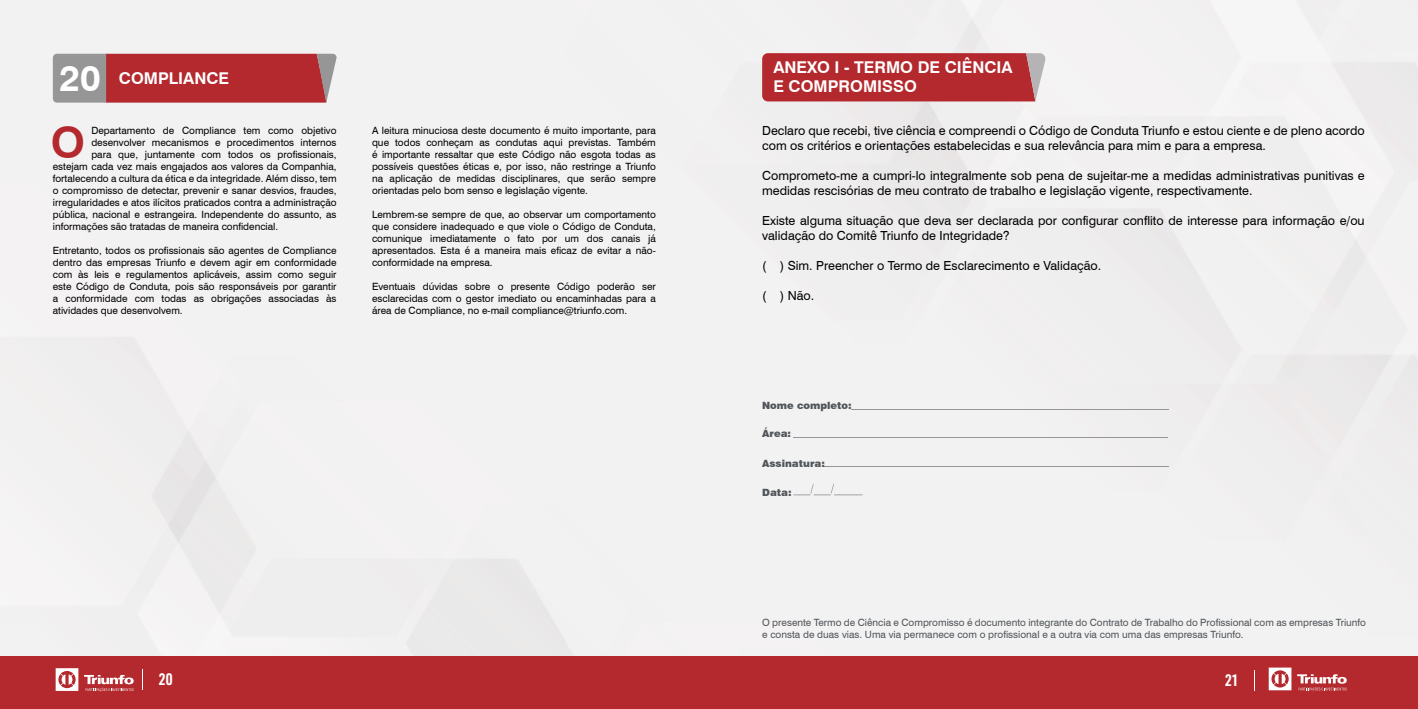
<style>
.page{position:relative;width:1418px;height:709px;background:#fff}
.page>*{position:absolute;margin:0;border:0;box-sizing:border-box;transform-origin:0 0}
.t1{font:700 43.38px "Swiss 721 BT";color:#b4292e}
.t2{font:700 36.25px "Swiss 721 BT";color:#fff}
.t3{font:700 16.25px/19.5px "Swiss 721 BT";color:#fff}
.t4{font:700 16.25px "URWDIN Cond";color:#fff}
.t5{font:12.5px/15px "Swiss 721 BT";color:#000}
.t6{font:10px/12px "Swiss 721 BT";color:#000;text-align:justify}
.t7{font:10px/12px "Swiss 721 BT";color:#515559}
.t8{font:900 10px "Swiss 721 BT";color:#515559}
</style>
<div class="page">
<div style="left:0;top:656px;width:1417px;height:53px;background:#b4292e"></div>
<svg style="left:142px;top:669px;width:1px;height:20px"></svg>
<svg style="left:1254px;top:670px;width:1px;height:21px"></svg>
<svg style="left:84px;top:675px;width:50px;height:16px"></svg>
<svg style="left:56px;top:668px;width:22px;height:23px"></svg>
<svg style="left:1297px;top:674px;width:49px;height:17px"></svg>
<svg style="left:1268px;top:667px;width:23px;height:23px"></svg>
<svg style="left:53px;top:54px;width:284px;height:49px;background:#af464a"></svg>
<svg style="left:762px;top:53px;width:284px;height:48px;background:#b53237"></svg>
<svg style="left:851px;top:409px;width:317px;height:1px"></svg>
<svg style="left:793px;top:437px;width:374px;height:1px"></svg>
<svg style="left:823px;top:466px;width:345px;height:1px"></svg>
<svg style="left:793px;top:484px;width:69px;height:11px"></svg>
<h2 class="t2" style="left:60px;top:56px;width:43px">20</h2>
<h3 class="t3" style="left:119px;top:68px;width:112px">COMPLIANCE</h3>
<h1 class="t1" style="left:51px;top:116px;width:36px">O</h1>
<p class="t6" style="left:91px;top:124px;width:247px">Departamento de Compliance tem como objetivo</p>
<p class="t6" style="left:91px;top:136px;width:247px">desenvolver mecanismos e procedimentos internos</p>
<p class="t6" style="left:91px;top:148px;width:247px">para que, juntamente com todos os profissionais,</p>
<p class="t6" style="left:53px;top:160px;width:285px">estejam cada vez mais engajados aos valores da Companhia,</p>
<p class="t6" style="left:53px;top:172px;width:285px">fortalecendo a cultura da ética e da integridade. Além disso, tem</p>
<p class="t6" style="left:53px;top:184px;width:285px">o compromisso de detectar, prevenir e sanar desvios, fraudes,</p>
<p class="t6" style="left:53px;top:196px;width:285px">irregularidades e atos ilícitos praticados contra a administração</p>
<p class="t6" style="left:53px;top:208px;width:285px">pública, nacional e estrangeira. Independente do assunto, as</p>
<p class="t6" style="left:53px;top:220px;width:227px">informações são tratadas de maneira confidencial.</p>
<p class="t6" style="left:53px;top:244px;width:285px">Entretanto, todos os profissionais são agentes de Compliance dentro das empresas Triunfo e devem agir em conformidade com às leis e regulamentos aplicáveis, assim como seguir este Código de Conduta, pois são responsáveis por garantir a conformidade com todas as obrigações associadas às atividades que desenvolvem.</p>
<p class="t6" style="left:372px;top:124px;width:285px">A leitura minuciosa deste documento é muito importante, para que todos conheçam as condutas aqui previstas. Também é importante ressaltar que este Código não esgota todas as possíveis questões éticas e, por isso, não restringe a Triunfo na aplicação de medidas disciplinares, que serão sempre orientadas pelo bom senso e legislação vigente.</p>
<p class="t6" style="left:372px;top:208px;width:285px">Lembrem-se sempre de que, ao observar um comportamento que considere inadequado e que viole o Código de Conduta, comunique imediatamente o fato por um dos canais já apresentados. Esta é a maneira mais eficaz de evitar a não&shy;conformidade na empresa.</p>
<p class="t6" style="left:372px;top:280px;width:285px">Eventuais dúvidas sobre o presente Código poderão ser esclarecidas com o gestor imediato ou encaminhadas para a área de Compliance, no e-mail compliance@triunfo.com.</p>
<h3 class="t3" style="left:773px;top:57px;width:241px">ANEXO I - TERMO DE CIÊNCIA<br>E COMPROMISSO</h3>
<p class="t5" style="left:762px;top:123px;width:604px">Declaro que recebi, tive ciência e compreendi o Código de Conduta Triunfo e estou ciente e de pleno acordo com os critérios e orientações estabelecidas e sua relevância para mim e para a empresa.</p>
<p class="t5" style="left:762px;top:168px;width:604px">Comprometo-me a cumpri-lo integralmente sob pena de sujeitar-me a medidas administrativas punitivas e medidas rescisórias de meu contrato de trabalho e legislação vigente, respectivamente.</p>
<p class="t5" style="left:762px;top:213px;width:604px">Existe alguma situação que deva ser declarada por configurar conflito de interesse para informação e/ou validação do Comitê Triunfo de Integridade?</p>
<p class="t5" style="left:762px;top:258px;width:340px">( ) Sim. Preencher o Termo de Esclarecimento e Validação.</p>
<p class="t5" style="left:762px;top:288px;width:54px">( ) Não.</p>
<p class="t8" style="left:762px;top:399px;width:91px">Nome completo:</p>
<p class="t8" style="left:762px;top:428px;width:30px">Área:</p>
<p class="t8" style="left:762px;top:457px;width:64px">Assinatura:</p>
<p class="t8" style="left:762px;top:486px;width:31px">Data:</p>
<p class="t7" style="left:762px;top:616px;width:605px">O presente Termo de Ciência e Compromisso é documento integrante do Contrato de Trabalho do Profissional com as empresas Triunfo e consta de duas vias. Uma via permanece com o profissional e a outra via com uma das empresas Triunfo.</p>
<h3 class="t4" style="left:159px;top:668px;width:15px">20</h3>
<h3 class="t4" style="left:1225px;top:669px;width:15px">21</h3>
</div>
